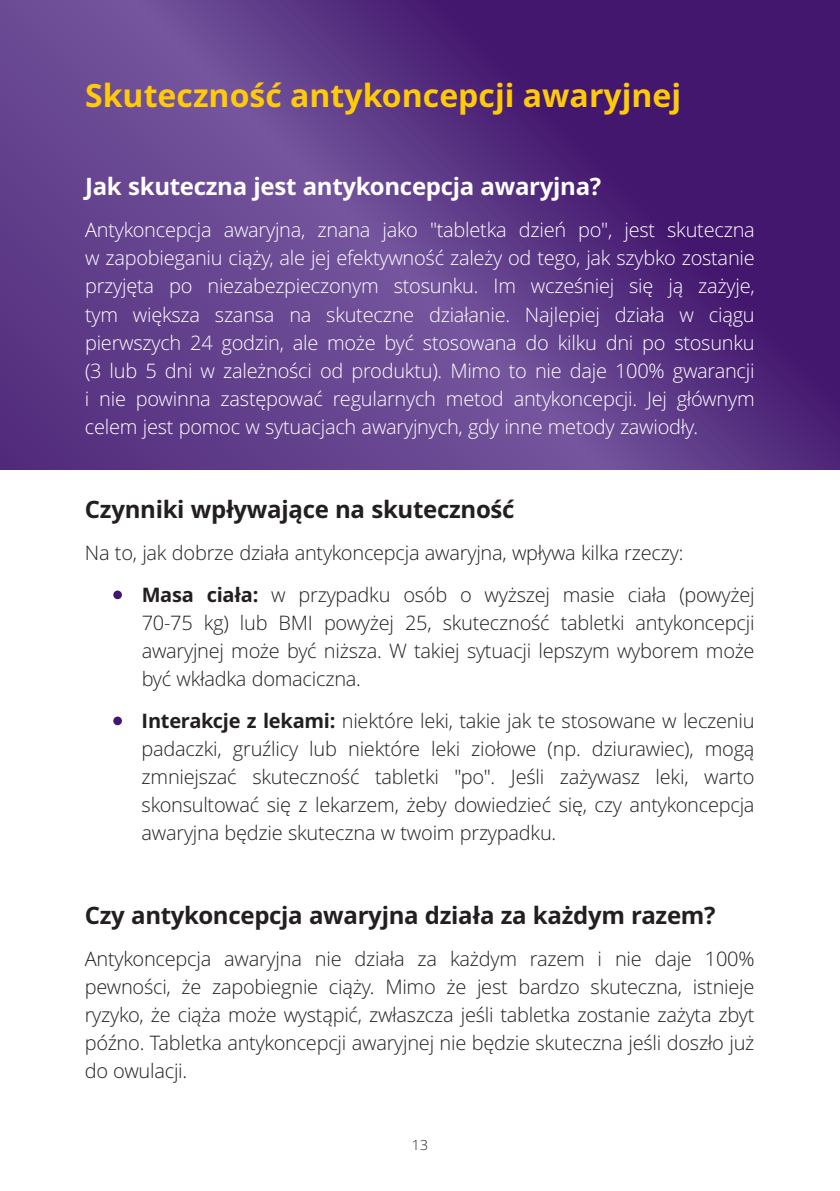
<style>
.page{position:relative;width:840px;height:1191px;background:#fff}
.page>*{position:absolute;margin:0;border:0;box-sizing:border-box;transform-origin:0 0}
.t1{font:700 32px "Open Sans";color:#feca0a}
.t2{font:700 24px "Open Sans";letter-spacing:-.015em;color:#231f20}
.t3{font:700 24px "Open Sans";letter-spacing:-.015em;color:#fff}
.t4{font:300 20px/28px "Open Sans";letter-spacing:-.015em;color:#231f20;text-align:justify}
.t5{font:300 20px/28px "Open Sans";letter-spacing:-.015em;color:#fff;text-align:justify}
.t6{font:300 14px "Open Sans";color:#231f20}
.s1{font-weight:700}
</style>
<div class="page">
<svg style="left:0;top:0;width:839px;height:470px;background:#5b3685"></svg>
<div style="left:113px;top:590px;width:9px;height:9px;background:#43176e;border-radius:50%"></div>
<div style="left:113px;top:716px;width:9px;height:9px;background:#43176e;border-radius:50%"></div>
<h1 class="t1" style="left:85px;top:82px;width:597px">Skuteczność antykoncepcji awaryjnej</h1>
<p class="t3" style="left:85px;top:177px;width:517px">Jak skuteczna jest antykoncepcja awaryjna?</p>
<p class="t5" style="left:85px;top:218px;width:671px">Antykoncepcja awaryjna, znana jako "tabletka dzień po", jest skuteczna w zapobieganiu ciąży, ale jej efektywność zależy od tego, jak szybko zostanie przyjęta po niezabezpieczonym stosunku. Im wcześniej się ją zażyje, tym większa szansa na skuteczne działanie. Najlepiej działa w ciągu pierwszych 24 godzin, ale może być stosowana do kilku dni po stosunku (3 lub 5 dni w zależności od produktu). Mimo to nie daje 100% gwarancji i nie powinna zastępować regularnych metod antykoncepcji. Jej głównym celem jest pomoc w sytuacjach awaryjnych, gdy inne metody zawiodły.</p>
<p class="t2" style="left:85px;top:499px;width:431px">Czynniki wpływające na skuteczność</p>
<p class="t4" style="left:85px;top:540px;width:599px">Na to, jak dobrze działa antykoncepcja awaryjna, wpływa kilka rzeczy:</p>
<p class="t4" style="left:142px;top:582px;width:614px;text-indent:-28px">• <span class="s1">Masa ciała:</span> w przypadku osób o wyższej masie ciała (powyżej 70-75 kg) lub BMI powyżej 25, skuteczność tabletki antykoncepcji awaryjnej może być niższa. W takiej sytuacji lepszym wyborem może być wkładka domaciczna.</p>
<p class="t4" style="left:141px;top:708px;width:614px;text-indent:-28px">• <span class="s1">Interakcje z lekami:</span> niektóre leki, takie jak te stosowane w leczeniu padaczki, gruźlicy lub niektóre leki ziołowe (np. dziurawiec), mogą zmniejszać skuteczność tabletki "po". Jeśli zażywasz leki, warto skonsultować się z lekarzem, żeby dowiedzieć się, czy antykoncepcja awaryjna będzie skuteczna w twoim przypadku.</p>
<p class="t2" style="left:85px;top:905px;width:632px">Czy antykoncepcja awaryjna działa za każdym razem?</p>
<p class="t4" style="left:85px;top:946px;width:671px">Antykoncepcja awaryjna nie działa za każdym razem i nie daje 100% pewności, że zapobiegnie ciąży. Mimo że jest bardzo skuteczna, istnieje ryzyko, że ciąża może wystąpić, zwłaszcza jeśli tabletka zostanie zażyta zbyt późno. Tabletka antykoncepcji awaryjnej nie będzie skuteczna jeśli doszło już do owulacji.</p>
<p class="t6" style="left:412px;top:1139px;width:17px">13</p>
</div>
